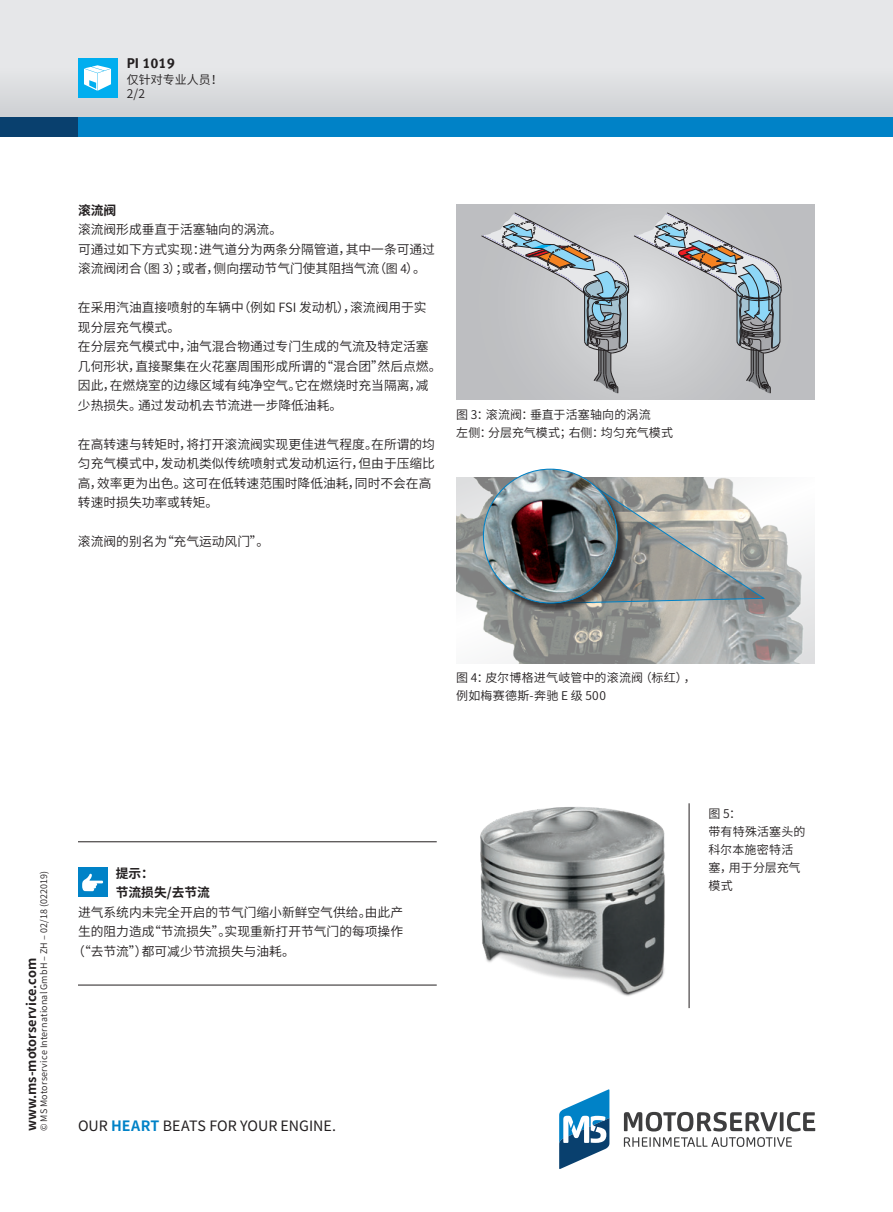
<style>
.page{position:relative;width:893px;height:1212px;background:#fff}
.page>*{position:absolute;margin:0;border:0;box-sizing:border-box;transform-origin:0 0}
.t1{font:14.25px "Noto Sans CJ Ksc";color:#231f20}
.t2{font:700 14.25px "Meta Offc Pro";color:#231f20}
.t3{font:600 12.75px/19.5px "Noto Sans CJ Ksc";color:#231f20}
.t4{font:700 12.75px/19.5px "Noto Sans CJ Ksc";color:#231f20}
.t5{font:600 12px/18px "Noto Sans CJ Ksc";letter-spacing:.01em;color:#231f20}
.t6{font:600 9px "Noto Sans CJ Ksc";letter-spacing:.02em;color:#231f20}
.s1{font-size:12px}
.s2{font-weight:700;color:#0082c7}
</style>
<div class="page">
<div style="left:0;top:0;width:893px;height:127px;background:#e6e7e9"></div>
<div style="left:0;top:68px;width:893px;height:49px;background:#dadbde"></div>
<div style="left:0;top:117px;width:893px;height:19px;background:#09406e"></div>
<div style="left:78px;top:117px;width:815px;height:19px;background:#0082c7"></div>
<div style="left:78px;top:58px;width:39px;height:39px;background:#00aeef"></div>
<svg style="left:84px;top:65px;width:27px;height:26px"></svg>
<svg style="left:559px;top:1089px;width:50px;height:80px"></svg>
<svg style="left:624px;top:1137px;width:168px;height:10px"></svg>
<svg style="left:787px;top:1112px;width:28px;height:19px"></svg>
<hr style="left:780px;top:1112px;width:3px;height:19px;background:#3e3e3f">
<svg style="left:624px;top:1112px;width:153px;height:19px"></svg>
<div style="left:456px;top:205px;width:359px;height:195px;background:#bdbec1"></div>
<svg style="left:481px;top:212px;width:300px;height:181px"></svg>
<img style="left:456px;top:478px;width:359px;height:185px">
<svg style="left:627px;top:477px;width:140px;height:127px;background:#aaaba6"></svg>
<div style="left:484px;top:470px;width:143px;height:143px;background:#231f20;opacity:.75"></div>
<img style="left:483px;top:469px;width:134px;height:134px;border-radius:67px">
<img style="left:480px;top:807px;width:185px;height:189px">
<hr style="left:689px;top:803px;width:1px;height:205px;background:#231f20">
<hr style="left:78px;top:841px;width:359px;height:1px;background:#231f20">
<hr style="left:78px;top:985px;width:359px;height:1px;background:#231f20">
<div style="left:78px;top:868px;width:29px;height:29px;background:#0082c7"></div>
<svg style="left:82px;top:874px;width:21px;height:17px"></svg>
<p class="t2" style="left:127px;top:52px;width:50px">PI 1019</p>
<p class="t5" style="left:127px;top:84px;width:20px">2/2</p>
<p class="t5" style="left:127px;top:71px;width:97px">仅针对专业人员！</p>
<p class="t4" style="left:78px;top:200px;width:40px">滚流阀</p>
<p class="t3" style="left:78px;top:220px;width:358px">滚流阀形成垂直于活塞轴向的涡流。<br>可通过如下方式实现：进气道分为两条分隔管道，其中一条可通过滚流阀闭合（<span class="s1">图 3</span>）；或者，侧向摆动节气门使其阻挡气流（<span class="s1">图 4</span>）。</p>
<p class="t3" style="left:78px;top:298px;width:365px">在采用汽油直接喷射的车辆中（例如 FSI 发动机），滚流阀用于实现分层充气模式。<br>在分层充气模式中，油气混合物通过专门生成的气流及特定活塞几何形状，直接聚集在火花塞周围形成所谓的“混合团”然后点燃。因此，在燃烧室的边缘区域有纯净空气。它在燃烧时充当隔离，减少热损失。通过发动机去节流进一步降低油耗。</p>
<p class="t3" style="left:78px;top:434px;width:359px">在高转速与转矩时，将打开滚流阀实现更佳进气程度。在所谓的均匀充气模式中，发动机类似传统喷射式发动机运行，但由于压缩比高，效率更为出色。这可在低转速范围时降低油耗，同时不会在高转速时损失功率或转矩。</p>
<p class="t3" style="left:78px;top:532px;width:193px">滚流阀的别名为“充气运动风门”。</p>
<p class="t5" style="left:456px;top:406px;width:218px">图 3：滚流阀：垂直于活塞轴向的涡流<br>左侧：分层充气模式；右侧：均匀充气模式</p>
<p class="t6" style="left:39px;top:1131px;width:262px;rotate:-90deg">© MS Motorservice International GmbH – ZH – 02/18 (022019)</p>
<p class="t4" style="left:22px;top:1131px;width:175px;rotate:-90deg">www.ms-motorservice.com</p>
<p class="t4" style="left:116px;top:863px;width:96px">提示：<br>节流损失/去节流</p>
<p class="t3" style="left:78px;top:902px;width:327px">进气系统内未完全开启的节气门缩小新鲜空气供给。由此产</p>
<p class="t3" style="left:78px;top:922px;width:327px">生的阻力造成“节流损失”。实现重新打开节气门的每项操作</p>
<p class="t3" style="left:72px;top:941px;width:224px">（“去节流”）都可减少节流损失与油耗。</p>
<p class="t1" style="left:78px;top:1118px;width:259px">OUR <span class="s2">HEART</span> BEATS FOR YOUR ENGINE.</p>
<p class="t5" style="left:456px;top:669px;width:241px">图 4：皮尔博格进气岐管中的滚流阀（标红），例如梅赛德斯-奔驰 E 级 500</p>
<p class="t5" style="left:708px;top:805px;width:99px">图 5：<br>带有特殊活塞头的科尔本施密特活塞，用于分层充气模式</p>
</div>
